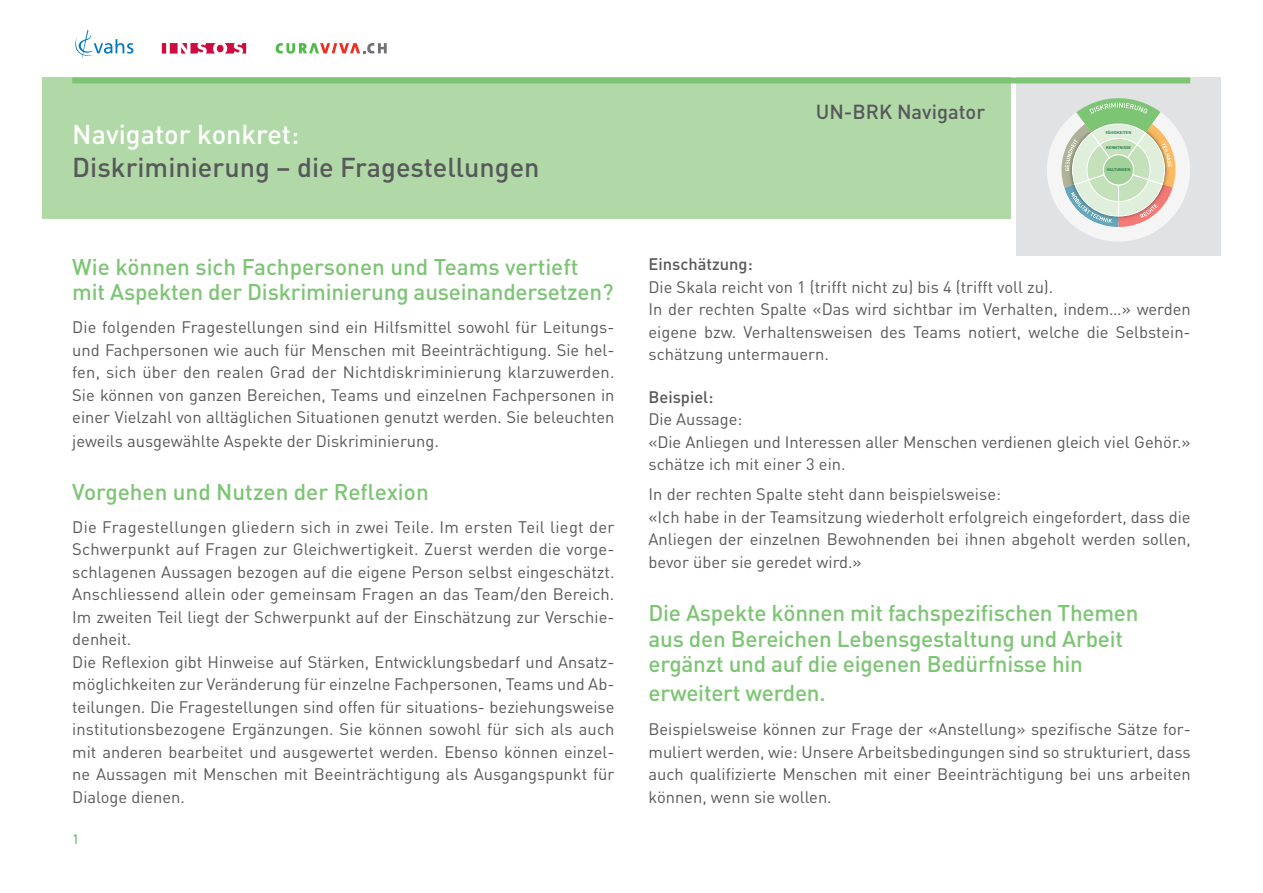
<style>
.page{position:relative;width:1263px;height:893px;background:#fff}
.page>*{position:absolute;margin:0;border:0;box-sizing:border-box;transform-origin:0 0}
.t1{font:500 27px "DINOT";color:#57585a}
.t2{font:500 27px "DINOT";color:#fff}
.t3{font:500 22.5px/25.5px "DINOT";letter-spacing:-.01em;color:#7dc575}
.t4{font:500 20.1px "DINOT";color:#57585a}
.t5{font:16.5px/22.5px "DINOT";color:#57585a}
.t6{font:500 16.5px "DINOT";color:#57585a}
.t7{font:13.5px "DINOT";color:#40ae49}
.t8{font:500 4.05px "DINOT";color:#0c6638}
</style>
<div class="page">
<div style="left:43px;top:77px;width:968px;height:142px;background:#b1d9a8"></div>
<div style="left:1016px;top:77px;width:204px;height:179px;background:#e1e2e4"></div>
<div style="left:72px;top:77px;width:1118px;height:6px;background:#7dc575"></div>
<div style="left:1047px;top:98px;width:143px;height:144px;background:#f5f5f6;border-radius:50%"></div>
<svg style="left:1057px;top:98px;width:123px;height:129px"></svg>
<svg style="left:162px;top:43px;width:84px;height:11px"></svg>
<svg style="left:276px;top:43px;width:111px;height:11px"></svg>
<svg style="left:75px;top:30px;width:58px;height:28px"></svg>
<h1 class="t2" style="left:72px;top:116px;width:228px">Navigator konkret:</h1>
<h1 class="t1" style="left:72px;top:149px;width:469px">Diskriminierung – die Fragestellungen</h1>
<h2 class="t3" style="left:72px;top:253px;width:543px">Wie können sich Fachpersonen und Teams vertieft mit Aspekten der Diskriminierung auseinandersetzen?</h2>
<p class="t5" style="left:72px;top:315px;width:544px;text-align:justify">Die folgenden Fragestellungen sind ein Hilfsmittel sowohl für Leitungs&shy;und Fachpersonen wie auch für Menschen mit Beeinträchtigung. Sie hel&shy;fen, sich über den realen Grad der Nichtdiskriminierung klarzuwerden.<br>Sie können von ganzen Bereichen, Teams und einzelnen Fachpersonen in einer Vielzahl von alltäglichen Situationen genutzt werden. Sie beleuchten</p>
<p class="t5" style="left:72px;top:429px;width:368px">jeweils ausgewählte Aspekte der Diskriminierung.</p>
<h2 class="t3" style="left:72px;top:478px;width:358px">Vorgehen und Nutzen der Reflexion</h2>
<p class="t5" style="left:72px;top:515px;width:544px">Die Fragestellungen gliedern sich in zwei Teile. Im ersten Teil liegt der Schwerpunkt auf Fragen zur Gleichwertigkeit. Zuerst werden die vorge&shy;schlagenen Aussagen bezogen auf die eigene Person selbst eingeschätzt.<br>Anschliessend allein oder gemeinsam Fragen an das Team/den Bereich.<br>Im zweiten Teil liegt der Schwerpunkt auf der Einschätzung zur Verschie&shy;denheit.<br>Die Reflexion gibt Hinweise auf Stärken, Entwicklungsbedarf und Ansatz&shy;möglichkeiten zur Veränderung für einzelne Fachpersonen, Teams und Ab&shy;teilungen. Die Fragestellungen sind offen für situations- beziehungsweise institutionsbezogene Ergänzungen. Sie können sowohl für sich als auch mit anderen bearbeitet und ausgewertet werden. Ebenso können einzel&shy;ne Aussagen mit Menschen mit Beeinträchtigung als Ausgangspunkt für Dialoge dienen.</p>
<p class="t7" style="left:72px;top:830px;width:9px">1</p>
<p class="t4" style="left:816px;top:98px;width:171px">UN-BRK Navigator</p>
<p class="t8" style="left:1106px;top:130px;width:27px">FÄHIGKEITEN</p>
<p class="t8" style="left:1107px;top:167px;width:25px">HALTUNGEN</p>
<p class="t8" style="left:1106px;top:145px;width:26px">KENNTNISSE</p>
<p class="t6" style="left:648px;top:253px;width:106px">Einschätzung:</p>
<p class="t5" style="left:648px;top:275px;width:544px">Die Skala reicht von 1 (trifft nicht zu) bis 4 (trifft voll zu).<br>In der rechten Spalte «Das wird sichtbar im Verhalten, indem…» werden eigene bzw. Verhaltensweisen des Teams notiert, welche die Selbstein&shy;schätzung untermauern.</p>
<p class="t6" style="left:648px;top:385px;width:66px">Beispiel:</p>
<p class="t5" style="left:648px;top:407px;width:544px">Die Aussage:<br>«Die Anliegen und Interessen aller Menschen verdienen gleich viel Gehör.» schätze ich mit einer 3 ein.</p>
<p class="t5" style="left:648px;top:482px;width:544px">In der rechten Spalte steht dann beispielsweise:<br>«Ich habe in der Teamsitzung wiederholt erfolgreich eingefordert, dass die Anliegen der einzelnen Bewohnenden bei ihnen abgeholt werden sollen, bevor über sie geredet wird.»</p>
<h2 class="t3" style="left:648px;top:599px;width:492px">Die Aspekte können mit fachspezifischen Themen aus den Bereichen Lebensgestaltung und Arbeit ergänzt und auf die eigenen Bedürfnisse hin</h2>
<h2 class="t3" style="left:648px;top:679px;width:179px">erweitert werden.</h2>
<p class="t5" style="left:648px;top:717px;width:544px;text-align:justify">Beispielsweise können zur Frage der «Anstellung» spezifische Sätze for&shy;muliert werden, wie: Unsere Arbeitsbedingungen sind so strukturiert, dass auch qualifizierte Menschen mit einer Beeinträchtigung bei uns arbeiten können, wenn sie wollen.</p>
</div>
